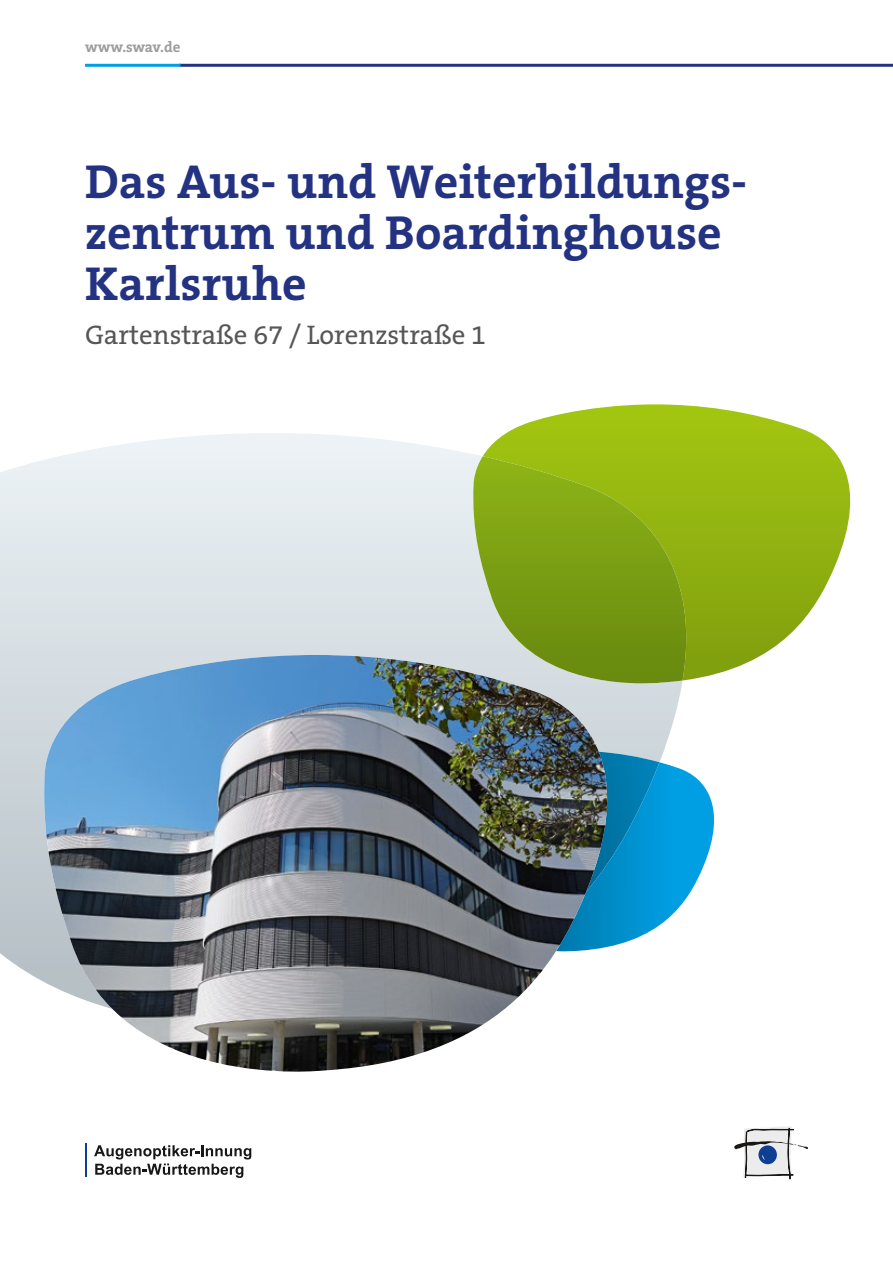
<style>
.page{position:relative;width:893px;height:1263px;background:#fff}
.page>*{position:absolute;margin:0;border:0;box-sizing:border-box;transform-origin:0 0}
.t1{font:700 48px/51px "The Serif B7";color:#243282}
.t2{font:27px "The Serif B5 Plain";color:#565655}
.t3{font:700 15px "The Serif B7";letter-spacing:-.01em;color:#9c9c9d}
</style>
<div class="page">
<svg style="left:734px;top:1126px;width:74px;height:54px"></svg>
<svg style="left:94px;top:1145px;width:157px;height:33px"></svg>
<hr style="left:85px;top:1144px;width:2px;height:33px;background:#0f3f93">
<svg style="left:506px;top:404px;width:345px;height:276px"></svg>
<svg style="left:683px;top:770px;width:31px;height:133px"></svg>
<svg style="left:0;top:433px;width:683px;height:549px;background:#d5e2e3"></svg>
<img style="left:472px;top:456px;width:216px;height:227px">
<img style="left:609px;top:752px;width:50px;height:140px">
<img style="left:43px;top:655px;width:566px;height:417px">
<hr style="left:179px;top:64px;width:714px;height:3px;background:#243282">
<hr style="left:85px;top:64px;width:96px;height:3px;background:#009ee3">
<p class="t3" style="left:85px;top:39px;width:97px">www.swav.de</p>
<p class="t1" style="left:85px;top:157px;width:664px">Das Aus- und Weiterbildungs&shy;zentrum und Boardinghouse<br>Karlsruhe</p>
<p class="t2" style="left:85px;top:321px;width:403px">Gartenstraße 67 / Lorenzstraße 1</p>
</div>
